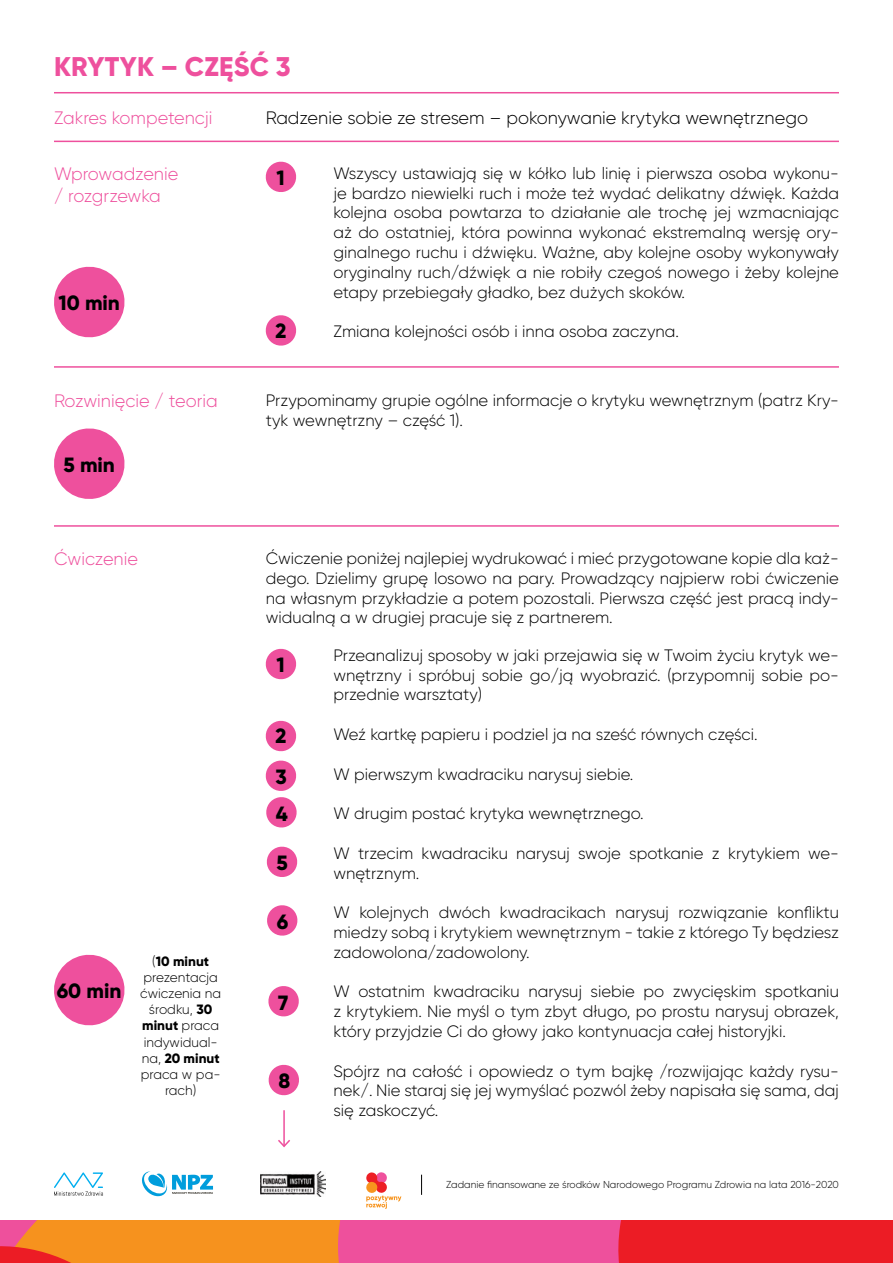
<style>
.page{position:relative;width:893px;height:1263px;background:#fff}
.page>*{position:absolute;margin:0;border:0;box-sizing:border-box;transform-origin:0 0}
.t1{font:800 27px "Gilroy";letter-spacing:.01em;color:#ee509d}
.t2{font:800 20.7px/40.8px "Gilroy";color:#000}
.t3{font:300 18px "Gilroy";color:#000}
.t4{font:300 18px "Gilroy";color:#ee509d}
.t5{font:300 18px/21.6px "Gilroy";letter-spacing:-.02em;color:#ee509d}
.t6{font:300 16.5px/19.8px "Gilroy";color:#000;text-align:justify}
.t7{font:300 13.5px/16.2px "Gilroy";color:#000;text-align:center}
.t8{font:300 10.05px "Gilroy";color:#000}
.s1{font-weight:800}
</style>
<div class="page">
<svg style="left:366px;top:1172px;width:35px;height:37px"></svg>
<svg style="left:54px;top:1172px;width:49px;height:24px"></svg>
<svg style="left:142px;top:1171px;width:71px;height:25px"></svg>
<img style="left:261px;top:1171px;width:64px;height:26px">
<svg style="left:421px;top:1175px;width:1px;height:20px"></svg>
<svg style="left:0;top:1220px;width:893px;height:43px;background:#f0554a"></svg>
<hr style="left:54px;top:92px;width:785px;height:1px;background:#ee509d">
<svg style="left:54px;top:266px;width:71px;height:72px"></svg>
<hr style="left:54px;top:141px;width:785px;height:1px;background:#ee509d">
<svg style="left:265px;top:161px;width:32px;height:31px"></svg>
<svg style="left:265px;top:315px;width:32px;height:31px"></svg>
<hr style="left:54px;top:366px;width:785px;height:2px;background:#ee509d">
<svg style="left:54px;top:428px;width:71px;height:71px"></svg>
<hr style="left:54px;top:525px;width:785px;height:2px;background:#ee509d">
<svg style="left:54px;top:954px;width:71px;height:72px"></svg>
<svg style="left:265px;top:648px;width:32px;height:32px"></svg>
<svg style="left:265px;top:720px;width:32px;height:32px"></svg>
<svg style="left:265px;top:760px;width:32px;height:68px"></svg>
<svg style="left:266px;top:846px;width:32px;height:31px"></svg>
<svg style="left:267px;top:905px;width:31px;height:31px"></svg>
<svg style="left:268px;top:986px;width:31px;height:31px"></svg>
<svg style="left:268px;top:1064px;width:31px;height:32px"></svg>
<hr style="left:283px;top:1110px;width:2px;height:36px;background:#ee509d">
<svg style="left:278px;top:1138px;width:12px;height:10px"></svg>
<h1 class="t1" style="left:54px;top:49px;width:238px">KRYTYK – CZĘŚĆ 3</h1>
<p class="t4" style="left:54px;top:107px;width:160px">Zakres kompetencji</p>
<p class="t3" style="left:266px;top:107px;width:544px">Radzenie sobie ze stresem – pokonywanie krytyka wewnętrznego</p>
<p class="t5" style="left:54px;top:163px;width:126px">Wprowadzenie / rozgrzewka</p>
<p class="t2" style="left:276px;top:157px;width:10px">1</p>
<p class="t6" style="left:333px;top:163px;width:507px">Wszyscy ustawiają się w kółko lub linię i pierwsza osoba wykonu&shy;je bardzo niewielki ruch i może też wydać delikatny dźwięk. Każda kolejna osoba powtarza to działanie ale trochę jej wzmacniając aż do ostatniej, która powinna wykonać ekstremalną wersję ory&shy;ginalnego ruchu i dźwięku. Ważne, aby kolejne osoby wykonywały oryginalny ruch/dźwięk a nie robiły czegoś nowego i żeby kolejne etapy przebiegały gładko, bez dużych skoków.</p>
<p class="t6" style="left:333px;top:321px;width:347px">Zmiana kolejności osób i inna osoba zaczyna.</p>
<p class="t2" style="left:59px;top:283px;width:63px">10 min</p>
<p class="t2" style="left:275px;top:310px;width:12px">2</p>
<p class="t4" style="left:54px;top:390px;width:165px">Rozwinięcie / teoria</p>
<p class="t2" style="left:64px;top:444px;width:53px">5 min</p>
<p class="t4" style="left:54px;top:548px;width:86px">Ćwiczenie</p>
<p class="t2" style="left:57px;top:970px;width:66px">60 min</p>
<p class="t7" style="left:140px;top:953px;width:83px">(<span class="s1">10 minut </span>prezentacja ćwiczenia na środku, <span class="s1">30 minut</span> praca indywidual&shy;na, <span class="s1">20 minut </span>praca w pa&shy;rach)</p>
<p class="t6" style="left:266px;top:390px;width:575px">Przypominamy grupie ogólne informacje o krytyku wewnętrznym (patrz Kry&shy;tyk wewnętrzny – część 1).</p>
<p class="t6" style="left:266px;top:548px;width:575px">Ćwiczenie poniżej najlepiej wydrukować i mieć przygotowane kopie dla każ&shy;dego. Dzielimy grupę losowo na pary. Prowadzący najpierw robi ćwiczenie na własnym przykładzie a potem pozostali. Pierwsza część jest pracą indy&shy;widualną a w drugiej pracuje się z partnerem.</p>
<p class="t2" style="left:276px;top:644px;width:10px">1</p>
<p class="t2" style="left:275px;top:715px;width:13px">2<br>3</p>
<p class="t2" style="left:276px;top:793px;width:13px">4</p>
<p class="t2" style="left:277px;top:842px;width:13px">5</p>
<p class="t2" style="left:277px;top:901px;width:13px">6</p>
<p class="t2" style="left:278px;top:982px;width:12px">7</p>
<p class="t2" style="left:278px;top:1060px;width:13px">8</p>
<p class="t6" style="left:333px;top:645px;width:507px">Przeanalizuj sposoby w jaki przejawia się w Twoim życiu krytyk we&shy;wnętrzny i spróbuj sobie go/ją wyobrazić. (przypomnij sobie po&shy;przednie warsztaty)</p>
<p class="t6" style="left:333px;top:724px;width:426px">Weź kartkę papieru i podziel ja na sześć równych części.</p>
<p class="t6" style="left:333px;top:764px;width:301px">W pierwszym kwadraciku narysuj siebie.</p>
<p class="t6" style="left:333px;top:803px;width:312px">W drugim postać krytyka wewnętrznego.</p>
<p class="t6" style="left:333px;top:843px;width:507px">W trzecim kwadraciku narysuj swoje spotkanie z krytykiem we&shy;wnętrznym.</p>
<p class="t6" style="left:333px;top:902px;width:507px">W kolejnych dwóch kwadracikach narysuj rozwiązanie konfliktu miedzy sobą i krytykiem wewnętrznym - takie z którego Ty będziesz zadowolona/zadowolony.</p>
<p class="t6" style="left:333px;top:981px;width:507px">W ostatnim kwadraciku narysuj siebie po zwycięskim spotkaniu z krytykiem. Nie myśl o tym zbyt długo, po prostu narysuj obrazek, który przyjdzie Ci do głowy jako kontynuacja całej historyjki.</p>
<p class="t6" style="left:333px;top:1061px;width:507px">Spójrz na całość i opowiedz o tym bajkę /rozwijając każdy rysu&shy;nek/. Nie staraj się jej wymyślać pozwól żeby napisała się sama, daj się zaskoczyć.</p>
<p class="t8" style="left:446px;top:1178px;width:394px">Zadanie finansowane ze środków Narodowego Programu Zdrowia na lata 2016-2020</p>
</div>
